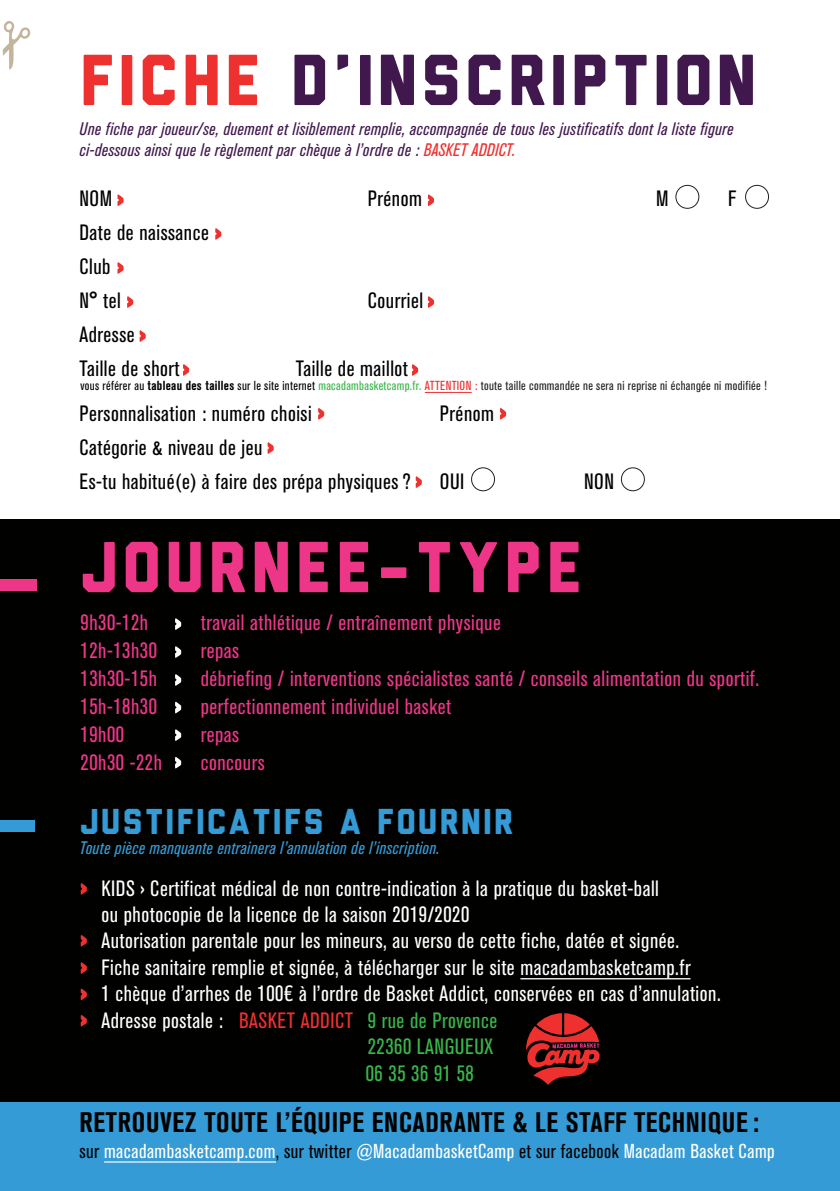
<style>
.page{position:relative;width:840px;height:1191px;background:#fff}
.page>*{position:absolute;margin:0;border:0;box-sizing:border-box;transform-origin:0 0}
.t1{font:72px "Liberator";letter-spacing:.04em;color:#41184e}
.t2{font:72px "Liberator";letter-spacing:.05em;color:#ee3689}
.t3{font:36px "Liberator";letter-spacing:.05em;color:#359bd6}
.t4{font:700 condensed 28px "Akzidenz Grotesk BQ";letter-spacing:.025em;color:#010100}
.t5{font:condensed 22px "Akzidenz Grotesk BQ";letter-spacing:.025em;color:#fff}
.t6{font:condensed 22px "Akzidenz Grotesk BQ";letter-spacing:.025em;color:#ee3689}
.t7{font:condensed 22px "Akzidenz Grotesk BQ";letter-spacing:.025em;color:#010100}
.t8{font:condensed 22px "Akzidenz Grotesk BQ";letter-spacing:.025em;color:#3ab54a}
.t9{font:condensed 20px "Akzidenz Grotesk BQ";letter-spacing:.025em;color:#fff}
.t10{font:italic condensed 18px/21.6px "Akzidenz Grotesk BQ";letter-spacing:.025em;color:#41184e}
.t11{font:italic condensed 18px "Akzidenz Grotesk BQ";letter-spacing:.025em;color:#359bd6}
.t12{font:condensed 13px "Akzidenz Grotesk BQ";letter-spacing:.025em;color:#231f20}
.s1{color:#ee302f}
.s2{color:#010100}
.s3{font-weight:700;color:#010100}
.s4{color:#3ab54a}
</style>
<div class="page">
<div style="left:0;top:519px;width:839px;height:592px;background:#010100"></div>
<hr style="left:520px;top:978px;width:170px;height:1px;background:#fff">
<div style="left:0;top:1102px;width:839px;height:89px;background:#359bd6"></div>
<hr style="left:104px;top:1161px;width:172px;height:1px;background:#fff">
<div style="left:675px;top:185px;width:24px;height:24px;border:1px solid #231f20;border-radius:50%"></div>
<div style="left:744px;top:185px;width:24px;height:24px;border:1px solid #231f20;border-radius:50%"></div>
<div style="left:471px;top:467px;width:23px;height:24px;border:1px solid #231f20;border-radius:50%"></div>
<div style="left:620px;top:467px;width:24px;height:24px;border:1px solid #231f20;border-radius:50%"></div>
<svg style="left:215px;top:228px;width:6px;height:12px"></svg>
<svg style="left:117px;top:262px;width:6px;height:12px"></svg>
<svg style="left:127px;top:296px;width:6px;height:12px"></svg>
<svg style="left:139px;top:330px;width:7px;height:12px"></svg>
<svg style="left:183px;top:364px;width:6px;height:12px"></svg>
<svg style="left:412px;top:364px;width:6px;height:12px"></svg>
<svg style="left:318px;top:408px;width:6px;height:11px"></svg>
<svg style="left:500px;top:408px;width:6px;height:11px"></svg>
<svg style="left:267px;top:442px;width:6px;height:12px"></svg>
<svg style="left:415px;top:476px;width:6px;height:12px"></svg>
<svg style="left:427px;top:296px;width:7px;height:12px"></svg>
<svg style="left:117px;top:194px;width:6px;height:12px"></svg>
<svg style="left:427px;top:194px;width:7px;height:12px"></svg>
<svg style="left:175px;top:702px;width:6px;height:11px"></svg>
<svg style="left:175px;top:729px;width:6px;height:12px"></svg>
<svg style="left:175px;top:757px;width:6px;height:11px"></svg>
<svg style="left:175px;top:618px;width:6px;height:12px"></svg>
<svg style="left:175px;top:646px;width:6px;height:12px"></svg>
<svg style="left:175px;top:674px;width:6px;height:11px"></svg>
<div style="left:0;top:579px;width:36px;height:11px;background:#ee3689"></div>
<svg style="left:3px;top:21px;width:27px;height:49px"></svg>
<div style="left:0;top:820px;width:35px;height:11px;background:#359bd6"></div>
<svg style="left:526px;top:1013px;width:73px;height:71px"></svg>
<svg style="left:81px;top:883px;width:6px;height:11px"></svg>
<svg style="left:81px;top:935px;width:6px;height:11px"></svg>
<svg style="left:81px;top:962px;width:6px;height:11px"></svg>
<svg style="left:81px;top:988px;width:6px;height:12px"></svg>
<svg style="left:81px;top:1015px;width:6px;height:11px"></svg>
<hr style="left:424px;top:392px;width:47px;height:1px;background:#ee302f">
<p class="t1" style="left:79px;top:54px;width:678px"><span class="s1">FICHE</span> D’INSCRIPTION</p>
<p class="t10" style="left:79px;top:118px;width:655px">Une fiche par joueur/se, duement et lisiblement remplie, accompagnée de tous les justificatifs dont la liste figure ci-dessous ainsi que le règlement par chèque à l’ordre de : <span class="s1">BASKET ADDICT.</span></p>
<p class="t7" style="left:79px;top:186px;width:34px">NOM</p>
<p class="t7" style="left:367px;top:186px;width:56px">Prénom</p>
<p class="t7" style="left:655px;top:186px;width:14px">M</p>
<p class="t7" style="left:727px;top:186px;width:10px">F</p>
<p class="t7" style="left:79px;top:220px;width:131px">Date de naissance</p>
<p class="t7" style="left:79px;top:254px;width:32px">Club</p>
<p class="t7" style="left:79px;top:288px;width:43px">N° tel</p>
<p class="t7" style="left:367px;top:288px;width:57px">Courriel</p>
<p class="t7" style="left:79px;top:322px;width:57px">Adresse</p>
<p class="t7" style="left:79px;top:356px;width:102px">Taille de short</p>
<p class="t7" style="left:295px;top:356px;width:114px">Taille de maillot</p>
<p class="t7" style="left:79px;top:401px;width:234px">Personnalisation : numéro choisi</p>
<p class="t7" style="left:439px;top:401px;width:56px">Prénom</p>
<p class="t7" style="left:79px;top:435px;width:184px">Catégorie &amp; niveau de jeu</p>
<p class="t7" style="left:79px;top:469px;width:332px">Es-tu habitué(e) à faire des prépa physiques?</p>
<p class="t7" style="left:439px;top:469px;width:26px">OUI</p>
<p class="t7" style="left:583px;top:469px;width:31px">NON</p>
<p class="t12" style="left:81px;top:378px;width:687px"><span class="s2">vous référer au</span> <span class="s3">tableau des tailles</span> <span class="s2">sur le site internet</span> <span class="s4">macadambasketcamp.fr.</span> <span class="s1">ATTENTION :</span> toute taille commandée ne sera ni reprise ni échangée ni modifiée !</p>
<p class="t2" style="left:79px;top:541px;width:504px">JOURNEE-TYPE</p>
<p class="t6" style="left:81px;top:610px;width:69px">9h30-12h</p>
<p class="t6" style="left:201px;top:610px;width:301px">travail athlétique / entraînement physique</p>
<p class="t6" style="left:81px;top:638px;width:78px">12h-13h30</p>
<p class="t6" style="left:201px;top:638px;width:40px">repas</p>
<p class="t6" style="left:81px;top:666px;width:78px">13h30-15h</p>
<p class="t6" style="left:201px;top:666px;width:559px">débriefing / interventions spécialistes santé / conseils alimentation du sportif.</p>
<p class="t6" style="left:81px;top:694px;width:78px">15h-18h30</p>
<p class="t6" style="left:201px;top:694px;width:252px">perfectionnement individuel basket</p>
<p class="t6" style="left:81px;top:722px;width:45px">19h00</p>
<p class="t6" style="left:201px;top:722px;width:40px">repas</p>
<p class="t6" style="left:81px;top:750px;width:83px">20h30 -22h</p>
<p class="t6" style="left:201px;top:750px;width:65px">concours</p>
<p class="t3" style="left:79px;top:808px;width:435px">JUSTIFICATIFS A FOURNIR</p>
<p class="t11" style="left:79px;top:837px;width:361px">Toute pièce manquante entrainera l’annulation de l’inscription.</p>
<p class="t5" style="left:101px;top:875px;width:558px">KIDS › Certificat médical de non contre-indication à la pratique du basket-ball</p>
<p class="t5" style="left:101px;top:902px;width:369px">ou photocopie de la licence de la saison 2019/2020</p>
<p class="t5" style="left:101px;top:928px;width:579px">Autorisation parentale pour les mineurs, au verso de cette fiche, datée et signée.</p>
<p class="t5" style="left:101px;top:955px;width:590px">Fiche sanitaire remplie et signée, à télécharger sur le site macadambasketcamp.fr</p>
<p class="t5" style="left:101px;top:981px;width:620px">1 chèque d’arrhes de 100€ à l’ordre de Basket Addict, conservées en cas d’annulation.</p>
<p class="t5" style="left:101px;top:1007px;width:397px">Adresse postale : <span class="s1">BASKET ADDICT</span> <span class="s4">9 rue de Provence</span></p>
<p class="t8" style="left:367px;top:1034px;width:127px">22360 LANGUEUX</p>
<p class="t8" style="left:365px;top:1060px;width:109px">06 35 36 91 58</p>
<p class="t4" style="left:79px;top:1106px;width:680px">RETROUVEZ TOUTE L’ÉQUIPE ENCADRANTE &amp; LE STAFF TECHNIQUE :</p>
<p class="t9" style="left:79px;top:1140px;width:696px"><span class="s2">sur</span> macadambasketcamp.com<span class="s2">, sur twitter</span> @MacadambasketCamp <span class="s2">et sur facebook</span> Macadam Basket Camp</p>
</div>
